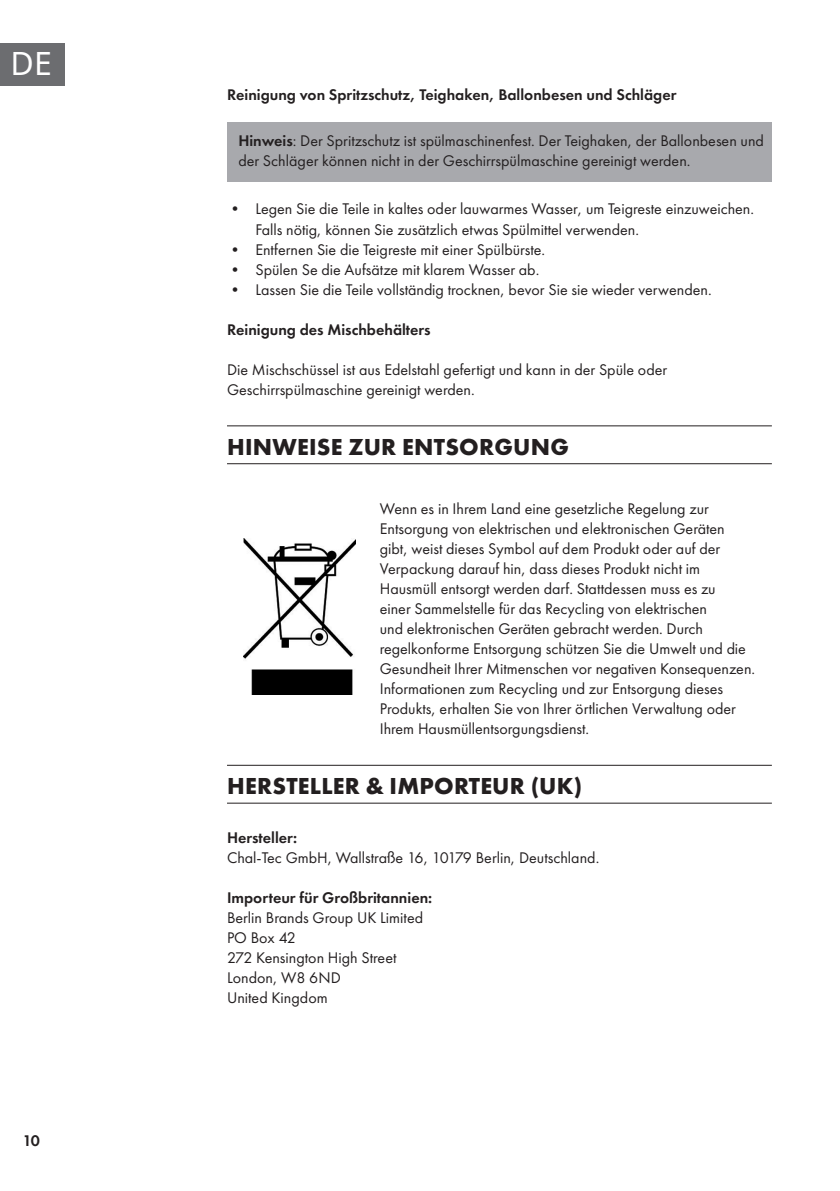
<style>
.page{position:relative;width:840px;height:1191px;background:#fff}
.page>*{position:absolute;margin:0;border:0;box-sizing:border-box;transform-origin:0 0}
.t1{font:32px "Noto Sans";color:#fff}
.Super_Headline{font:700 24px "Futura PTW08";letter-spacing:.01em;color:#231f20}
.Base_Text{font:16px/20px "Futura PTW08";color:#231f20}
.Base_Text_HINWEIS_gr{font:16px/20px "Futura PTW08";color:#231f20}
.Headline{font:600 16px "Futura PTW08";color:#231f20}
.Base_Text-2{font:600 16px "Futura PTW08";color:#231f20}
.s1{font-weight:600}
</style>
<div class="page">
<div style="left:0;top:43px;width:65px;height:42px;background:#6c6d70"></div>
<div style="left:227px;top:122px;width:544px;height:59px;background:#a8a9ad"></div>
<hr style="left:227px;top:425px;width:544px;height:1px;background:#231f20">
<hr style="left:227px;top:463px;width:544px;height:1px;background:#231f20">
<hr style="left:227px;top:765px;width:544px;height:1px;background:#231f20">
<hr style="left:227px;top:802px;width:544px;height:1px;background:#231f20">
<img style="left:243px;top:538px;width:112px;height:156px">
<h1 class="t1" style="left:11px;top:42px;width:43px">DE</h1>
<p class="Base_Text-2" style="left:23px;top:1130px;width:19px">10</p>
<p class="Base_Text-2" style="left:227px;top:85px;width:450px">Reinigung von Spritzschutz, Teighaken, Ballonbesen und Schläger</p>
<p class="Base_Text_HINWEIS_gr" style="left:238px;top:131px;width:527px"><span class="s1">Hinweis</span>: Der Spritzschutz ist spülmaschinenfest. Der Teighaken, der Ballonbesen und der Schläger können nicht in der Geschirrspülmaschine gereinigt werden.</p>
<p class="Base_Text" style="left:255px;top:199px;width:500px;text-indent:-28px">• Legen Sie die Teile in kaltes oder lauwarmes Wasser, um Teigreste einzuweichen.<br>Falls nötig, können Sie zusätzlich etwas Spülmittel verwenden.</p>
<p class="Base_Text" style="left:227px;top:239px;width:319px">• Entfernen Sie die Teigreste mit einer Spülbürste.</p>
<p class="Base_Text" style="left:227px;top:259px;width:313px">• Spülen Se die Aufsätze mit klarem Wasser ab.</p>
<p class="Base_Text" style="left:227px;top:279px;width:486px">• Lassen Sie die Teile vollständig trocknen, bevor Sie sie wieder verwenden.</p>
<p class="Headline" style="left:227px;top:319px;width:205px">Reinigung des Mischbehälters</p>
<p class="Base_Text" style="left:227px;top:359px;width:441px">Die Mischschüssel ist aus Edelstahl gefertigt und kann in der Spüle oder<br>Geschirrspülmaschine gereinigt werden.</p>
<p class="Super_Headline" style="left:227px;top:431px;width:343px">HINWEISE ZUR ENTSORGUNG</p>
<p class="Base_Text" style="left:379px;top:498px;width:377px">Wenn es in Ihrem Land eine gesetzliche Regelung zur Entsorgung von elektrischen und elektronischen Geräten gibt, weist dieses Symbol auf dem Produkt oder auf der Verpackung darauf hin, dass dieses Produkt nicht im Hausmüll entsorgt werden darf. Stattdessen muss es zu<br>einer Sammelstelle für das Recycling von elektrischen<br>und elektronischen Geräten gebracht werden. Durch regelkonforme Entsorgung schützen Sie die Umwelt und die Gesundheit Ihrer Mitmenschen vor negativen Konsequenzen.<br>Informationen zum Recycling und zur Entsorgung dieses Produkts, erhalten Sie von Ihrer örtlichen Verwaltung oder Ihrem Hausmüllentsorgungsdienst.</p>
<p class="Super_Headline" style="left:227px;top:770px;width:356px">HERSTELLER &amp; IMPORTEUR (UK)</p>
<p class="Headline" style="left:227px;top:827px;width:71px">Hersteller:</p>
<p class="Base_Text" style="left:227px;top:847px;width:373px">Chal-Tec GmbH, Wallstraße 16, 10179 Berlin, Deutschland.</p>
<p class="Headline" style="left:227px;top:887px;width:207px">Importeur für Großbritannien:</p>
<p class="Base_Text" style="left:227px;top:907px;width:197px">Berlin Brands Group UK Limited</p>
<p class="Base_Text" style="left:227px;top:927px;width:70px">PO Box 42</p>
<p class="Base_Text" style="left:227px;top:947px;width:171px">272 Kensington High Street</p>
<p class="Base_Text" style="left:227px;top:967px;width:115px">London, W8 6ND</p>
<p class="Base_Text" style="left:227px;top:987px;width:102px">United Kingdom</p>
</div>
